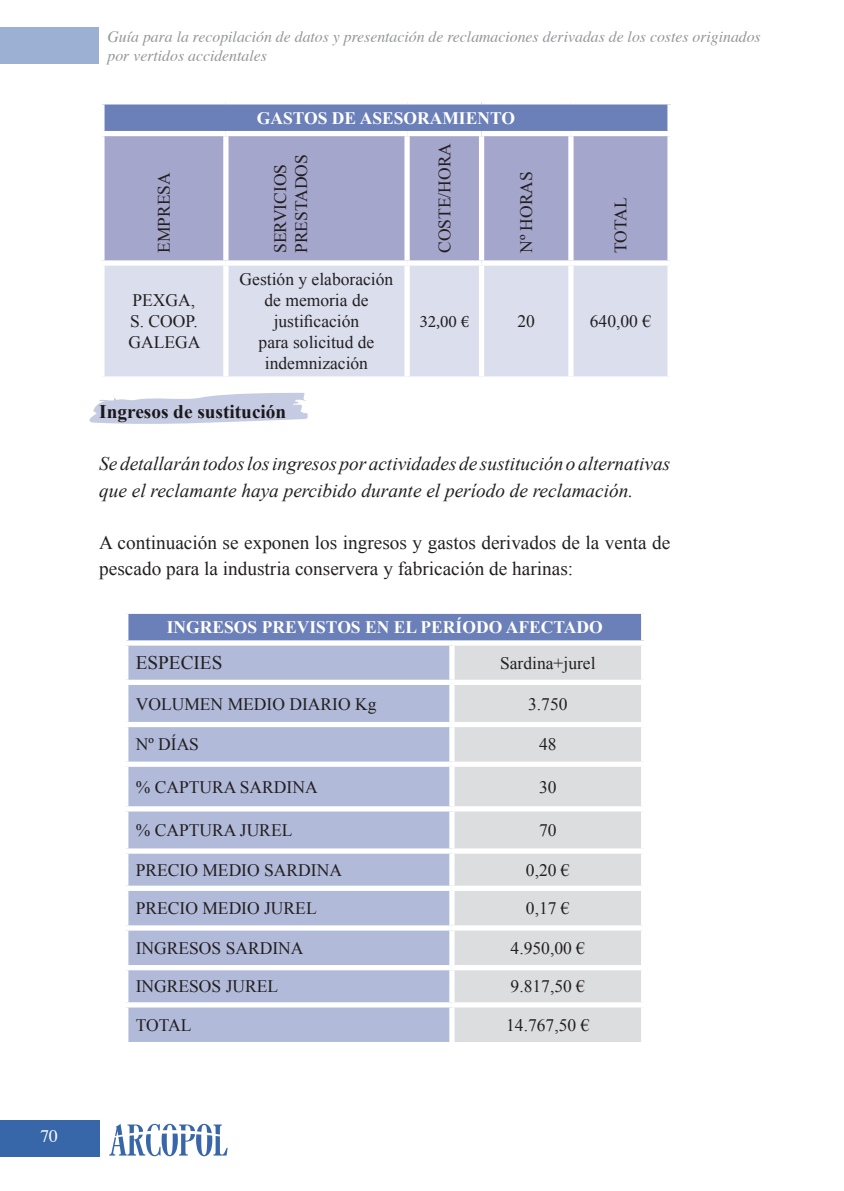
<style>
.page{position:relative;width:844px;height:1191px;background:#fff}
.page>*{position:absolute;margin:0;border:0;box-sizing:border-box;transform-origin:0 0}
.t1{font:italic 19.25px/26.2px "Times New Roman";color:#231f20}
.t2{font:19.25px/26.2px "Times New Roman";color:#231f20}
.t3{font:700 19.25px "Times New Roman";color:#231f20}
.t4{font:17.5px/21px "Times New Roman";color:#231f20}
.t5{font:700 17.5px "Times New Roman";color:#fff}
.t6{font:17.5px "Minion Pro";color:#231f20}
.t7{font:17.5px "Times";color:#fff}
.t8{font:italic 15.75px/18.9px "Times";color:#939598}
</style>
<div class="page">
<div style="left:0;top:1119px;width:100px;height:37px;background:#3867a9"></div>
<div style="left:0;top:27px;width:99px;height:37px;background:#9bb0d2"></div>
<svg style="left:109px;top:1123px;width:118px;height:33px"></svg>
<div style="left:102px;top:102px;width:568px;height:32px;background:#6b80b8"></div>
<div style="left:104px;top:136px;width:563px;height:124px;background:#a5a6cc"></div>
<div style="left:104px;top:266px;width:563px;height:110px;background:#dadeed"></div>
<div style="left:99px;top:131px;width:127px;height:5px;background:#fff"></div>
<div style="left:226px;top:131px;width:181px;height:5px;background:#fff"></div>
<div style="left:223px;top:136px;width:5px;height:124px;background:#fff"></div>
<div style="left:407px;top:131px;width:74px;height:5px;background:#fff"></div>
<div style="left:404px;top:136px;width:5px;height:124px;background:#fff"></div>
<div style="left:481px;top:131px;width:89px;height:5px;background:#fff"></div>
<div style="left:479px;top:136px;width:5px;height:124px;background:#fff"></div>
<div style="left:570px;top:131px;width:102px;height:5px;background:#fff"></div>
<div style="left:568px;top:136px;width:5px;height:124px;background:#fff"></div>
<div style="left:223px;top:266px;width:5px;height:110px;background:#fff"></div>
<div style="left:404px;top:266px;width:5px;height:110px;background:#fff"></div>
<div style="left:479px;top:266px;width:5px;height:110px;background:#fff"></div>
<div style="left:568px;top:266px;width:5px;height:110px;background:#fff"></div>
<div style="left:99px;top:99px;width:127px;height:5px;background:#fff"></div>
<div style="left:99px;top:104px;width:5px;height:27px;background:#fff"></div>
<div style="left:226px;top:99px;width:181px;height:5px;background:#fff"></div>
<div style="left:407px;top:99px;width:74px;height:5px;background:#fff"></div>
<div style="left:481px;top:99px;width:89px;height:5px;background:#fff"></div>
<div style="left:570px;top:99px;width:102px;height:5px;background:#fff"></div>
<div style="left:667px;top:104px;width:5px;height:27px;background:#fff"></div>
<div style="left:126px;top:611px;width:517px;height:32px;background:#6b80b8"></div>
<div style="left:128px;top:645px;width:321px;height:397px;background:#b1bad9"></div>
<div style="left:454px;top:645px;width:187px;height:397px;background:#dcdddf"></div>
<div style="left:123px;top:608px;width:329px;height:6px;background:#fff"></div>
<div style="left:123px;top:614px;width:5px;height:26px;background:#fff"></div>
<div style="left:452px;top:608px;width:194px;height:6px;background:#fff"></div>
<div style="left:641px;top:614px;width:5px;height:26px;background:#fff"></div>
<div style="left:123px;top:640px;width:329px;height:5px;background:#fff"></div>
<div style="left:452px;top:640px;width:194px;height:5px;background:#fff"></div>
<div style="left:123px;top:679px;width:329px;height:6px;background:#fff"></div>
<div style="left:452px;top:679px;width:194px;height:6px;background:#fff"></div>
<div style="left:123px;top:722px;width:329px;height:5px;background:#fff"></div>
<div style="left:452px;top:722px;width:194px;height:5px;background:#fff"></div>
<div style="left:123px;top:761px;width:329px;height:6px;background:#fff"></div>
<div style="left:452px;top:761px;width:194px;height:6px;background:#fff"></div>
<div style="left:123px;top:806px;width:329px;height:5px;background:#fff"></div>
<div style="left:452px;top:806px;width:194px;height:5px;background:#fff"></div>
<div style="left:123px;top:848px;width:329px;height:5px;background:#fff"></div>
<div style="left:452px;top:848px;width:194px;height:5px;background:#fff"></div>
<div style="left:123px;top:885px;width:329px;height:6px;background:#fff"></div>
<div style="left:452px;top:885px;width:194px;height:6px;background:#fff"></div>
<div style="left:123px;top:925px;width:329px;height:5px;background:#fff"></div>
<div style="left:452px;top:925px;width:194px;height:5px;background:#fff"></div>
<div style="left:123px;top:965px;width:329px;height:5px;background:#fff"></div>
<div style="left:452px;top:965px;width:194px;height:5px;background:#fff"></div>
<div style="left:123px;top:1002px;width:329px;height:5px;background:#fff"></div>
<div style="left:452px;top:1002px;width:194px;height:5px;background:#fff"></div>
<svg style="left:89px;top:393px;width:219px;height:31px"></svg>
<p class="t7" style="left:40px;top:1119px;width:19px">70</p>
<p class="t8" style="left:107px;top:27px;width:654px">Guía para la recopilación de datos y presentación de reclamaciones derivadas de los costes originados por vertidos accidentales</p>
<p class="t4" style="left:153px;top:253px;width:82px;rotate:-90deg">EMPRESA</p>
<p class="t4" style="left:128px;top:289px;width:73px">PEXGA,<br>S. COOP.<br>GALEGA</p>
<p class="t5" style="left:257px;top:106px;width:260px">GASTOS DE ASESORAMIENTO</p>
<p class="t4" style="left:269px;top:253px;width:100px;rotate:-90deg">SERVICIOS<br>PRESTADOS</p>
<p class="t4" style="left:433px;top:253px;width:111px;rotate:-90deg">COSTE/HORA</p>
<p class="t4" style="left:515px;top:253px;width:83px;rotate:-90deg">Nº HORAS</p>
<p class="t4" style="left:609px;top:253px;width:57px;rotate:-90deg">TOTAL</p>
<p class="t4" style="left:239px;top:268px;width:155px;text-align:center">Gestión y elaboración de memoria de justificación<br>para solicitud de indemnización</p>
<p class="t6" style="left:419px;top:310px;width:51px">32,00 €</p>
<p class="t4" style="left:517px;top:310px;width:19px">20</p>
<p class="t4" style="left:589px;top:310px;width:63px">640,00 €</p>
<p class="t3" style="left:99px;top:398px;width:188px">Ingresos de sustitución</p>
<p class="t1" style="left:99px;top:450px;width:572px">Se detallarán todos los ingresos por actividades de sustitución o alternativas que el reclamante haya percibido durante el período de reclamación.</p>
<p class="t2" style="left:99px;top:529px;width:572px">A continuación se exponen los ingresos y gastos derivados de la venta de pescado para la industria conservera y fabricación de harinas:</p>
<p class="t5" style="left:167px;top:615px;width:437px">INGRESOS PREVISTOS EN EL PERÍODO AFECTADO</p>
<p class="t2" style="left:136px;top:649px;width:88px">ESPECIES</p>
<p class="t4" style="left:500px;top:652px;width:97px">Sardina+jurel</p>
<p class="t4" style="left:136px;top:693px;width:242px">VOLUMEN MEDIO DIARIO Kg</p>
<p class="t4" style="left:528px;top:693px;width:41px">3.750</p>
<p class="t4" style="left:136px;top:734px;width:65px">Nº DÍAS</p>
<p class="t4" style="left:539px;top:734px;width:19px">48</p>
<p class="t4" style="left:136px;top:776px;width:183px">% CAPTURA SARDINA</p>
<p class="t4" style="left:539px;top:776px;width:19px">30</p>
<p class="t4" style="left:136px;top:819px;width:158px">% CAPTURA JUREL</p>
<p class="t4" style="left:539px;top:819px;width:19px">70</p>
<p class="t4" style="left:136px;top:859px;width:208px">PRECIO MEDIO SARDINA</p>
<p class="t4" style="left:526px;top:859px;width:45px">0,20 €</p>
<p class="t4" style="left:136px;top:897px;width:182px">PRECIO MEDIO JUREL</p>
<p class="t4" style="left:526px;top:897px;width:45px">0,17 €</p>
<p class="t4" style="left:136px;top:937px;width:169px">INGRESOS SARDINA</p>
<p class="t4" style="left:510px;top:937px;width:76px">4.950,00 €</p>
<p class="t4" style="left:136px;top:975px;width:144px">INGRESOS JUREL</p>
<p class="t4" style="left:510px;top:975px;width:76px">9.817,50 €</p>
<p class="t4" style="left:136px;top:1014px;width:57px">TOTAL</p>
<p class="t4" style="left:506px;top:1014px;width:85px">14.767,50 €</p>
</div>
